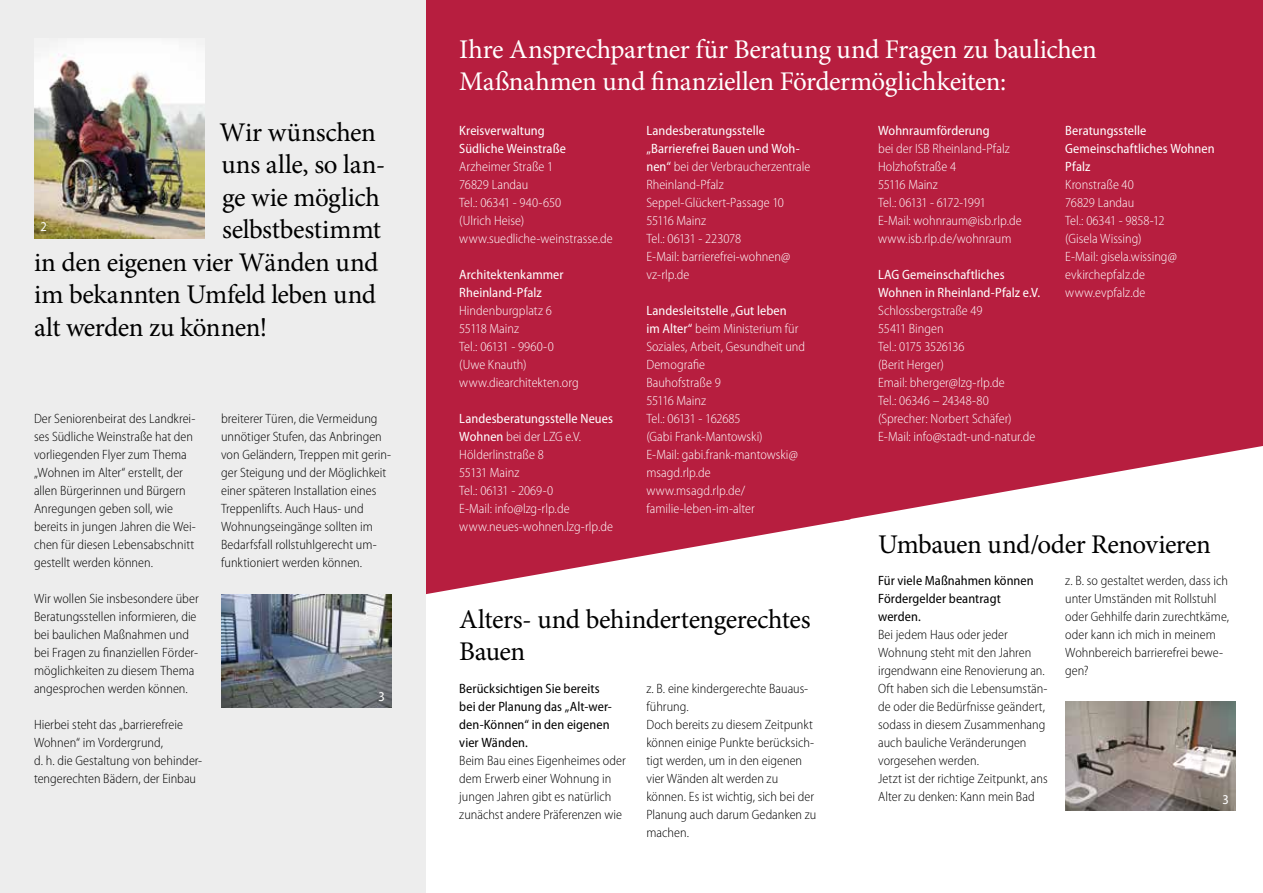
<style>
.page{position:relative;width:1263px;height:893px;background:#fff}
.page>*{position:absolute;margin:0;border:0;box-sizing:border-box;transform-origin:0 0}
.t1{font:27px/32.4px "Minion Pro";letter-spacing:-.02em;color:#000}
.t2{font:27px/32.4px "Minion Pro";letter-spacing:-.015em;color:#fff}
.t3{font:300 semi-condensed 13.5px/18px "Myriad Pro";color:#000}
.t4{font:300 semi-condensed 13.5px/18px "Myriad Pro";color:#fff}
.t5{font:semi-condensed 13.5px/18px "Myriad Pro";letter-spacing:.005em;color:#fff}
.t6{font:semi-condensed 13.5px/18px "Myriad Pro";letter-spacing:.005em;color:#000}
.s1{font-weight:400}
</style>
<div class="page">
<div style="left:425px;top:0;width:416px;height:594px;background:#b71e3f"></div>
<svg style="left:838px;top:0;width:425px;height:521px;background:#bc2d4c"></svg>
<div style="left:0;top:0;width:425px;height:893px;background:#ededed"></div>
<img style="left:221px;top:594px;width:170px;height:114px">
<img style="left:1065px;top:702px;width:170px;height:108px">
<img style="left:34px;top:39px;width:170px;height:199px">
<p class="t5" style="left:40px;top:218px;width:8px">2</p>
<h1 class="t1" style="left:219px;top:116px;width:167px">Wir wünschen uns alle, so lan&shy;ge wie möglich selbstbestimmt</h1>
<h1 class="t1" style="left:34px;top:246px;width:346px;text-align:justify">in den eigenen vier Wänden und im bekannten Umfeld leben und alt werden zu können!</h1>
<p class="t3" style="left:34px;top:410px;width:163px">Der Seniorenbeirat des Landkrei&shy;ses Südliche Weinstraße hat den vorliegenden Flyer zum Thema „Wohnen im Alter“ erstellt, der allen Bürgerinnen und Bürgern<br>Anregungen geben soll, wie bereits in jungen Jahren die Wei&shy;chen für diesen Lebensabschnitt gestellt werden können.</p>
<p class="t3" style="left:34px;top:590px;width:166px">Wir wollen Sie insbesondere über<br>Beratungsstellen informieren, die bei baulichen Maßnahmen und bei Fragen zu finanziellen Förder&shy;möglichkeiten zu diesem Thema angesprochen werden können.</p>
<p class="t3" style="left:34px;top:716px;width:170px">Hierbei steht das „barrierefreie<br>Wohnen“ im Vordergrund,<br>d. h. die Gestaltung von behinder&shy;tengerechten Bädern, der Einbau</p>
<p class="t3" style="left:221px;top:410px;width:172px">breiterer Türen, die Vermeidung unnötiger Stufen, das Anbringen von Geländern, Treppen mit gerin&shy;ger Steigung und der Möglichkeit einer späteren Installation eines<br>Treppenlifts. Auch Haus- und<br>Wohnungseingänge sollten im<br>Bedarfsfall rollstuhlgerecht um&shy;funktioniert werden können.</p>
<p class="t5" style="left:378px;top:688px;width:8px">3</p>
<h1 class="t2" style="left:459px;top:33px;width:639px">Ihre Ansprechpartner für Beratung und Fragen zu baulichen<br>Maßnahmen und finanziellen Fördermöglichkeiten:</h1>
<p class="t5" style="left:459px;top:122px;width:108px">Kreisverwaltung<br>Südliche Weinstraße</p>
<p class="t4" style="left:459px;top:158px;width:155px">Arzheimer Straße 1<br>76829 Landau<br>Tel.: 06341 - 940-650<br>(Ulrich Heise) www.suedliche-weinstrasse.de</p>
<p class="t5" style="left:459px;top:266px;width:106px">Architektenkammer<br>Rheinland-Pfalz</p>
<p class="t4" style="left:459px;top:302px;width:121px">Hindenburgplatz 6<br>55118 Mainz<br>Tel.: 06131 - 9960-0 (Uwe Knauth) www.diearchitekten.org</p>
<p class="t4" style="left:459px;top:410px;width:155px"><span class="s1">Landesberatungsstelle Neues<br>Wohnen</span> bei der LZG e.V.<br>Hölderlinstraße 8<br>55131 Mainz<br>Tel.: 06131 - 2069-0<br>E-Mail: info@lzg-rlp.de www.neues-wohnen.lzg-rlp.de</p>
<p class="t5" style="left:1065px;top:122px;width:151px">Beratungsstelle<br>Gemeinschaftliches Wohnen<br>Pfalz</p>
<p class="t4" style="left:1065px;top:176px;width:113px">Kronstraße 40<br>76829 Landau<br>Tel.: 06341 - 9858-12 (Gisela Wissing)<br>E-Mail: gisela.wissing@ evkirchepfalz.de www.evpfalz.de</p>
<p class="t5" style="left:878px;top:122px;width:113px">Wohnraumförderung</p>
<p class="t4" style="left:878px;top:140px;width:145px">bei der ISB Rheinland-Pfalz<br>Holzhofstraße 4<br>55116 Mainz<br>Tel.: 06131 - 6172-1991<br>E-Mail: wohnraum@isb.rlp.de www.isb.rlp.de/wohnraum</p>
<p class="t5" style="left:878px;top:266px;width:164px">LAG Gemeinschaftliches<br>Wohnen in Rheinland-Pfalz e.V.</p>
<p class="t4" style="left:878px;top:302px;width:159px">Schlossbergstraße 49<br>55411 Bingen<br>Tel.: 0175 3526136<br>(Berit Herger)<br>Email: bherger@lzg-rlp.de<br>Tel.: 06346 – 24348-80 (Sprecher: Norbert Schäfer)<br>E-Mail: info@stadt-und-natur.de</p>
<p class="t4" style="left:646px;top:122px;width:166px"><span class="s1">Landesberatungsstelle „Barrierefrei Bauen und Woh&shy;nen“</span> bei der Verbraucherzentrale<br>Rheinland-Pfalz<br>Seppel-Glückert-Passage 10<br>55116 Mainz<br>Tel.: 06131 - 223078<br>E-Mail: barrierefrei-wohnen@ vz-rlp.de</p>
<p class="t4" style="left:646px;top:302px;width:160px"><span class="s1">Landesleitstelle „Gut leben<br>im Alter“</span> beim Ministerium für<br>Soziales, Arbeit, Gesundheit und<br>Demografie<br>Bauhofstraße 9<br>55116 Mainz<br>Tel.: 06131 - 162685<br>(Gabi Frank-Mantowski)<br>E-Mail: gabi.frank-mantowski@ msagd.rlp.de www.msagd.rlp.de/ familie-leben-im-alter</p>
<h1 class="t1" style="left:878px;top:528px;width:334px">Umbauen und/oder Renovieren</h1>
<h1 class="t1" style="left:459px;top:603px;width:353px">Alters- und behindertengerechtes<br>Bauen</h1>
<p class="t6" style="left:459px;top:680px;width:154px">Berücksichtigen Sie bereits bei der Planung das „Alt-wer&shy;den-Können“ in den eigenen vier Wänden.</p>
<p class="t3" style="left:459px;top:752px;width:168px">Beim Bau eines Eigenheimes oder dem Erwerb einer Wohnung in jungen Jahren gibt es natürlich zunächst andere Präferenzen wie</p>
<p class="t3" style="left:646px;top:680px;width:172px">z. B. eine kindergerechte Bauaus&shy;führung.<br>Doch bereits zu diesem Zeitpunkt können einige Punkte berücksich&shy;tigt werden, um in den eigenen vier Wänden alt werden zu können. Es ist wichtig, sich bei der<br>Planung auch darum Gedanken zu machen.</p>
<p class="t6" style="left:878px;top:572px;width:157px">Für viele Maßnahmen können<br>Fördergelder beantragt werden.</p>
<p class="t3" style="left:878px;top:626px;width:171px">Bei jedem Haus oder jeder<br>Wohnung steht mit den Jahren irgendwann eine Renovierung an.<br>Oft haben sich die Lebensumstän&shy;de oder die Bedürfnisse geändert, sodass in diesem Zusammenhang auch bauliche Veränderungen vorgesehen werden.<br>Jetzt ist der richtige Zeitpunkt, ans<br>Alter zu denken: Kann mein Bad</p>
<p class="t3" style="left:1065px;top:572px;width:165px">z. B. so gestaltet werden, dass ich unter Umständen mit Rollstuhl oder Gehhilfe darin zurechtkäme, oder kann ich mich in meinem<br>Wohnbereich barrierefrei bewe&shy;gen?</p>
<p class="t5" style="left:1222px;top:790px;width:8px">3</p>
</div>
